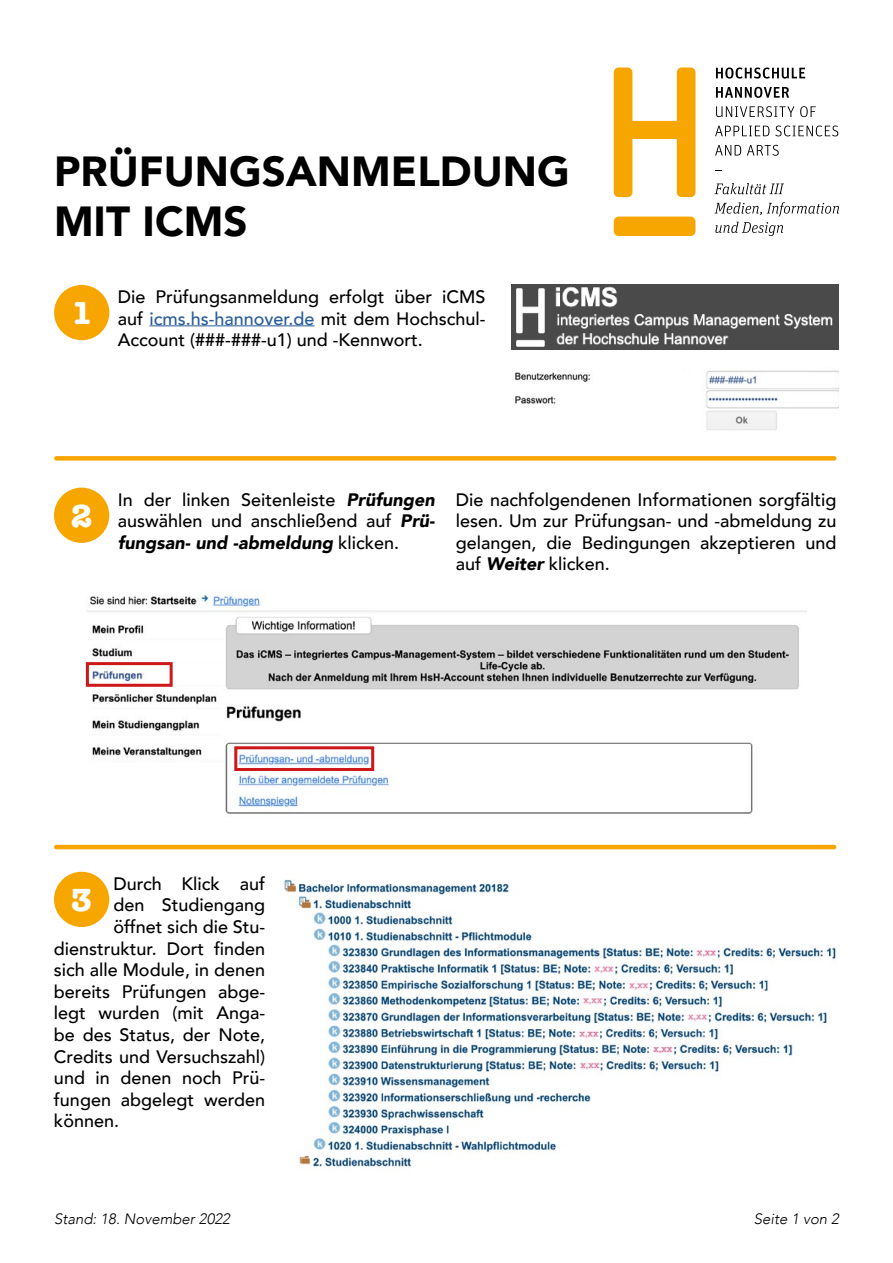
<style>
.page{position:relative;width:893px;height:1263px;background:#fff}
.page>*{position:absolute;margin:0;border:0;box-sizing:border-box;transform-origin:0 0}
.t1{font:900 42px/50.4px "Avenir";color:#000}
.t2{font:700 33px "American Typewriter";color:#fff}
.t3{font:500 18px/21.6px "Avenir";color:#000;text-align:justify}
.t4{font:italic 300 15px "Avenir";color:#000}
.s1{color:#275b9b}
.s2{font-weight:900;font-style:italic}
</style>
<div class="page">
<svg style="left:614px;top:68px;width:81px;height:129px"></svg>
<div style="left:614px;top:217px;width:81px;height:19px;background:#f7a600;border-radius:5px"></div>
<svg style="left:716px;top:68px;width:89px;height:11px"></svg>
<svg style="left:716px;top:87px;width:73px;height:11px"></svg>
<svg style="left:716px;top:106px;width:78px;height:11px"></svg>
<svg style="left:800px;top:106px;width:16px;height:11px"></svg>
<svg style="left:715px;top:126px;width:54px;height:10px"></svg>
<svg style="left:775px;top:126px;width:63px;height:10px"></svg>
<svg style="left:715px;top:145px;width:26px;height:11px"></svg>
<svg style="left:747px;top:145px;width:32px;height:11px"></svg>
<svg style="left:714px;top:183px;width:70px;height:11px"></svg>
<svg style="left:714px;top:202px;width:125px;height:34px"></svg>
<div style="left:56px;top:456px;width:778px;height:5px;background:#f7a600"></div>
<hr style="left:150px;top:325px;width:165px;height:1px;background:#275b9b">
<div style="left:54px;top:285px;width:55px;height:55px;background:#f7a600;border-radius:50%"></div>
<div style="left:54px;top:872px;width:55px;height:55px;background:#f7a600;border-radius:50%"></div>
<img style="left:515px;top:370px;width:324px;height:60px">
<img style="left:511px;top:285px;width:328px;height:65px">
<img style="left:87px;top:589px;width:719px;height:225px">
<div style="left:54px;top:488px;width:55px;height:55px;background:#f7a600;border-radius:50%"></div>
<hr style="left:56px;top:845px;width:778px;height:4px;background:#f7a600">
<img style="left:282px;top:878px;width:554px;height:289px">
<div style="left:86px;top:662px;width:87px;height:25px;border:3px solid #cd1719"></div>
<div style="left:234px;top:746px;width:140px;height:25px;border:3px solid #cd1719"></div>
<h1 class="t1" style="left:54px;top:145px;width:517px">PRÜFUNGSANMELDUNG<br>MIT ICMS</h1>
<h2 class="t2" style="left:71px;top:284px;width:23px">1</h2>
<p class="t3" style="left:118px;top:285px;width:369px">Die Prüfungsanmeldung erfolgt über iCMS auf <span class="s1">icms.hs-hannover.de</span> mit dem Hochschul-Account (###-###-u1) und -Kennwort.</p>
<h2 class="t2" style="left:71px;top:487px;width:23px">2</h2>
<p class="t3" style="left:118px;top:488px;width:319px">In der linken Seitenleiste <span class="s2">Prüfungen </span>auswählen und anschließend auf <span class="s2">Prü&shy;fungsan- und -abmeldung</span> klicken.</p>
<p class="t3" style="left:456px;top:488px;width:382px">Die nachfolgendenen Informationen sorgfältig lesen. Um zur Prüfungsan- und -abmeldung zu gelangen, die Bedingungen akzeptieren und auf <span class="s2">Weiter</span> klicken.</p>
<p class="t3" style="left:114px;top:872px;width:153px">Durch Klick auf</p>
<p class="t3" style="left:114px;top:893px;width:153px">den Studiengang</p>
<p class="t3" style="left:114px;top:915px;width:153px">öffnet sich die Stu-</p>
<p class="t3" style="left:54px;top:936px;width:213px">dienstruktur. Dort finden</p>
<p class="t3" style="left:54px;top:958px;width:213px">sich alle Module, in denen</p>
<p class="t3" style="left:54px;top:980px;width:213px">bereits Prüfungen abge-</p>
<p class="t3" style="left:54px;top:1001px;width:213px">legt wurden (mit Anga-</p>
<p class="t3" style="left:54px;top:1023px;width:213px">be des Status, der Note,</p>
<p class="t3" style="left:54px;top:1044px;width:213px">Credits und Versuchszahl)</p>
<p class="t3" style="left:54px;top:1066px;width:213px">und in denen noch Prü-</p>
<p class="t3" style="left:54px;top:1088px;width:213px">fungen abgelegt werden</p>
<p class="t3" style="left:54px;top:1109px;width:67px">können.</p>
<h2 class="t2" style="left:71px;top:871px;width:23px">3</h2>
<p class="t4" style="left:54px;top:1210px;width:178px">Stand: 18. November 2022</p>
<p class="t4" style="left:754px;top:1210px;width:87px">Seite 1 von 2</p>
</div>
